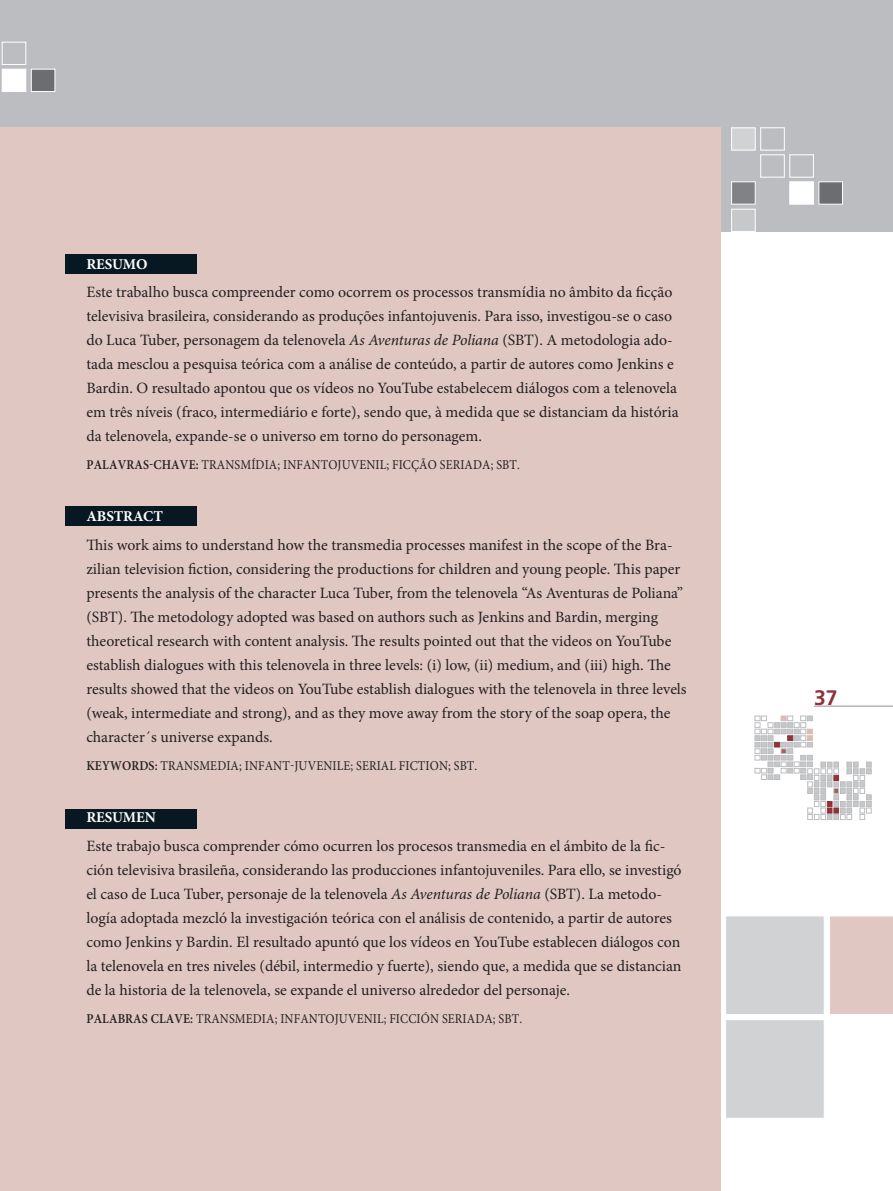
<style>
.page{position:relative;width:893px;height:1191px;background:#fff}
.page>*{position:absolute;margin:0;border:0;box-sizing:border-box;transform-origin:0 0}
.t1{font:700 21px "Frutiger";color:#8e333a}
.t2{font:15.75px/24px "Minion Pro";color:#231f20}
.t3{font:700 15px "Minion Pro";letter-spacing:-.005em;color:#fff}
.t4{font:13.5px "Minion Pro";letter-spacing:.01em;color:#231f20;scale:.9 1}
.s1{font-style:italic}
.s2{font-weight:600}
</style>
<div class="page">
<svg style="left:755px;top:716px;width:116px;height:103px"></svg>
<hr style="left:814px;top:706px;width:79px;height:1px;background:#b2b3b7">
<div style="left:0;top:0;width:893px;height:232px;background:#bcbdc0"></div>
<div style="left:725px;top:915px;width:100px;height:100px;background:#d1d2d4;border:1px solid #fff"></div>
<div style="left:830px;top:916px;width:63px;height:98px;background:#e0c7c2"></div>
<div style="left:731px;top:182px;width:24px;height:22px;background:#808285"></div>
<div style="left:790px;top:182px;width:24px;height:22px;background:#fff"></div>
<div style="left:819px;top:182px;width:24px;height:22px;background:#6c6d70"></div>
<div style="left:760px;top:155px;width:24px;height:22px;border:1px solid #fff"></div>
<div style="left:790px;top:155px;width:24px;height:22px;border:1px solid #fff"></div>
<div style="left:731px;top:128px;width:24px;height:22px;background:#d1d2d4;border:1px solid #fff"></div>
<div style="left:760px;top:128px;width:24px;height:22px;border:1px solid #fff"></div>
<div style="left:731px;top:209px;width:24px;height:23px;background:#c7c8ca;border:1px solid #fff"></div>
<div style="left:2px;top:69px;width:24px;height:23px;background:#fff"></div>
<div style="left:31px;top:69px;width:24px;height:23px;background:#6c6d70;border:1px solid #fff"></div>
<div style="left:2px;top:42px;width:24px;height:23px;border:1px solid #fff"></div>
<div style="left:725px;top:1019px;width:100px;height:99px;background:#d1d2d4;border:1px solid #fff"></div>
<div style="left:0;top:128px;width:721px;height:1063px;background:#e0c7c2"></div>
<div style="left:65px;top:254px;width:131px;height:20px;background:#071822"></div>
<div style="left:65px;top:506px;width:131px;height:20px;background:#071822"></div>
<div style="left:65px;top:809px;width:131px;height:19px;background:#071822"></div>
<p class="t3" style="left:86px;top:253px;width:63px">RESUMO</p>
<p class="t2" style="left:86px;top:280px;width:594px">Este trabalho busca compreender como ocorrem os processos transmídia no âmbito da ficção televisiva brasileira, considerando as produções infantojuvenis. Para isso, investigou-se o caso do Luca Tuber, personagem da telenovela <span class="s1">As Aventuras de Poliana</span> (SBT). A metodologia ado&shy;tada mesclou a pesquisa teórica com a análise de conteúdo, a partir de autores como Jenkins e Bardin. O resultado apontou que os vídeos no YouTube estabelecem diálogos com a telenovela em três níveis (fraco, intermediário e forte), sendo que, à medida que se distanciam da história da telenovela, expande-se o universo em torno do personagem.</p>
<p class="t4" style="left:86px;top:456px;width:483px"><span class="s2">PALAVRAS-CHAVE:</span> TRANSMÍDIA; INFANTOJUVENIL; FICÇÃO SERIADA; SBT.</p>
<p class="t3" style="left:86px;top:506px;width:78px">ABSTRACT</p>
<p class="t2" style="left:86px;top:533px;width:602px">This work aims to understand how the transmedia processes manifest in the scope of the Bra&shy;zilian television fiction, considering the productions for children and young people. This paper presents the analysis of the character Luca Tuber, from the telenovela “As Aventuras de Poliana” (SBT). The metodology adopted was based on authors such as Jenkins and Bardin, merging theoretical research with content analysis. The results pointed out that the videos on YouTube establish dialogues with this telenovela in three levels: (i) low, (ii) medium, and (iii) high. The results showed that the videos on YouTube establish dialogues with the telenovela in three levels (weak, intermediate and strong), and as they move away from the story of the soap opera, the character´s universe expands.</p>
<p class="t4" style="left:86px;top:756px;width:436px"><span class="s2">KEYWORDS:</span> TRANSMEDIA; INFANT-JUVENILE; SERIAL FICTION; SBT.</p>
<p class="t3" style="left:86px;top:807px;width:71px">RESUMEN</p>
<p class="t2" style="left:86px;top:833px;width:597px">Este trabajo busca comprender cómo ocurren los procesos transmedia en el ámbito de la fic&shy;ción televisiva brasileña, considerando las producciones infantojuveniles. Para ello, se investigó el caso de Luca Tuber, personaje de la telenovela <span class="s1">As Aventuras de Poliana</span> (SBT). La metodo&shy;logía adoptada mezcló la investigación teórica con el análisis de contenido, a partir de autores como Jenkins y Bardin. El resultado apuntó que los vídeos en YouTube establecen diálogos con la telenovela en tres niveles (débil, intermedio y fuerte), siendo que, a medida que se distancian de la historia de la telenovela, se expande el universo alrededor del personaje.</p>
<p class="t4" style="left:86px;top:1009px;width:486px"><span class="s2">PALABRAS CLAVE:</span> TRANSMEDIA; INFANTOJUVENIL; FICCIÓN SERIADA; SBT.</p>
<h1 class="t1" style="left:814px;top:685px;width:25px">37</h1>
</div>
